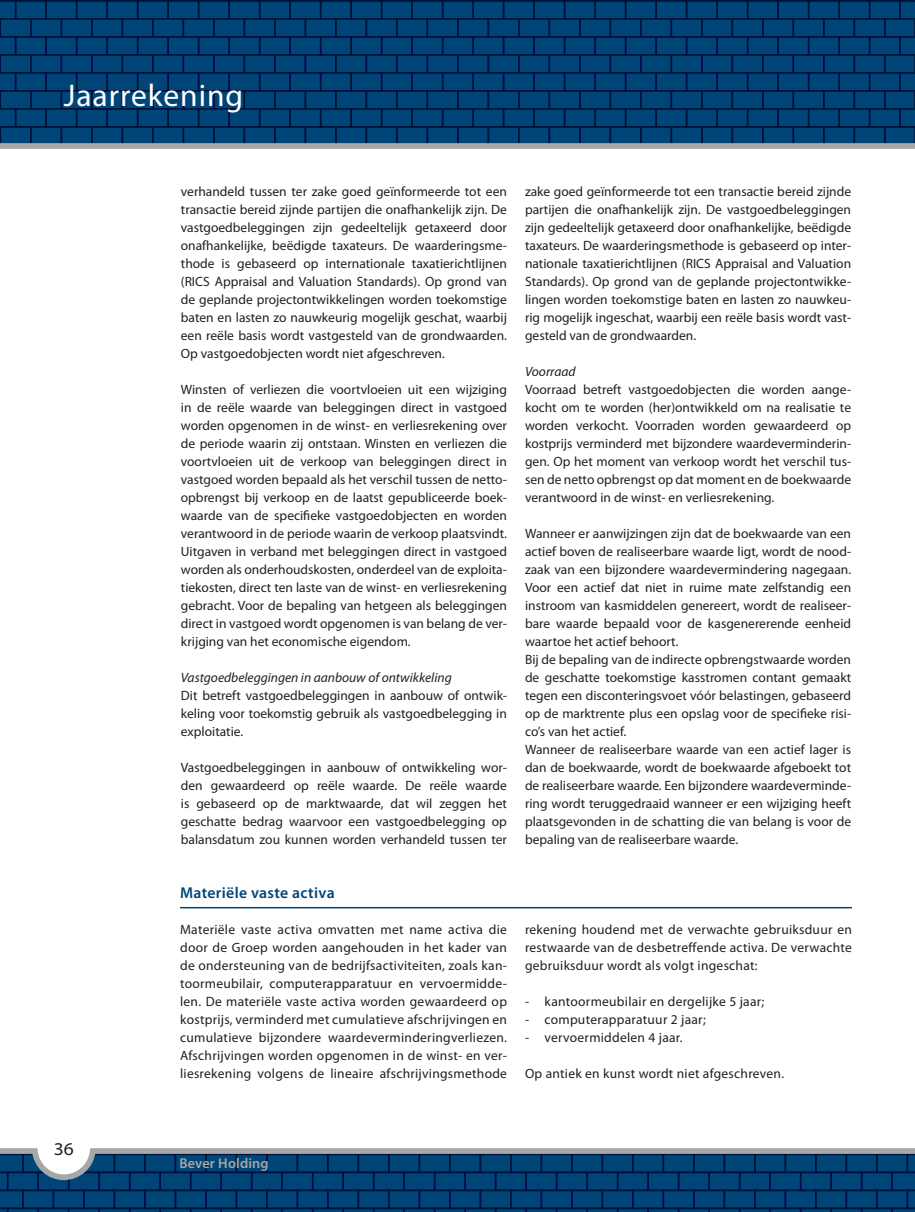
<style>
.page{position:relative;width:915px;height:1212px;background:#fff}
.page>*{position:absolute;margin:0;border:0;box-sizing:border-box;transform-origin:0 0}
.t1{font:31.5px "Myriad Pro";letter-spacing:.03em;color:#fff}
.t2{font:semi-expanded 18px "Myriad Pro";color:#231f20}
.t3{font:600 15.75px "Myriad Pro";letter-spacing:.02em;color:#004578}
.t4{font:600 14.25px "Myriad Pro";letter-spacing:.01em;color:#a6a7a8}
.t5{font:13.5px/18px "Myriad Pro";color:#231f20;text-align:justify}
.t6{font:13.5px "Myriad Pro";letter-spacing:.02em;color:#231f20}
.t7{font:italic 13.5px "Myriad Pro";color:#231f20}
</style>
<div class="page">
<svg style="left:0;top:0;width:915px;height:146px;background:#003c6e"></svg>
<svg style="left:0;top:1148px;width:914px;height:64px;background:#144976"></svg>
<div style="left:0;top:143px;width:914px;height:6px;background:#a6a7a8"></div>
<hr style="left:180px;top:907px;width:671px;height:1px;background:#004578">
<h1 class="t1" style="left:64px;top:79px;width:181px">Jaarrekening</h1>
<p class="t5" style="left:181px;top:183px;width:327px">verhandeld tussen ter zake goed geïnformeerde tot een transactie bereid zijnde partijen die onafhankelijk zijn. De vastgoedbeleggingen zijn gedeeltelijk getaxeerd door onafhankelijke, beëdigde taxateurs. De waarderingsme&shy;thode is gebaseerd op internationale taxatierichtlijnen (RICS Appraisal and Valuation Standards). Op grond van de geplande projectontwikkelingen worden toekomstige baten en lasten zo nauwkeurig mogelijk geschat, waarbij een reële basis wordt vastgesteld van de grondwaarden.<br>Op vastgoedobjecten wordt niet afgeschreven.</p>
<p class="t5" style="left:181px;top:381px;width:327px">Winsten of verliezen die voortvloeien uit een wijziging in de reële waarde van beleggingen direct in vastgoed worden opgenomen in de winst- en verliesrekening over de periode waarin zij ontstaan. Winsten en verliezen die voortvloeien uit de verkoop van beleggingen direct in vastgoed worden bepaald als het verschil tussen de netto&shy;opbrengst bij verkoop en de laatst gepubliceerde boek&shy;waarde van de specifieke vastgoedobjecten en worden verantwoord in de periode waarin de verkoop plaatsvindt.<br>Uitgaven in verband met beleggingen direct in vastgoed worden als onderhoudskosten, onderdeel van de exploita&shy;tiekosten, direct ten laste van de winst- en verliesrekening gebracht. Voor de bepaling van hetgeen als beleggingen direct in vastgoed wordt opgenomen is van belang de ver&shy;krijging van het economische eigendom.</p>
<p class="t7" style="left:181px;top:670px;width:272px">Vastgoedbeleggingen in aanbouw of ontwikkeling</p>
<p class="t5" style="left:181px;top:687px;width:327px">Dit betreft vastgoedbeleggingen in aanbouw of ontwik&shy;keling voor toekomstig gebruik als vastgoedbelegging in exploitatie.</p>
<p class="t5" style="left:181px;top:759px;width:327px">Vastgoedbeleggingen in aanbouw of ontwikkeling wor&shy;den gewaardeerd op reële waarde. De reële waarde is gebaseerd op de marktwaarde, dat wil zeggen het geschatte bedrag waarvoor een vastgoedbelegging op balansdatum zou kunnen worden verhandeld tussen ter</p>
<p class="t3" style="left:180px;top:884px;width:156px">Materiële vaste activa</p>
<p class="t5" style="left:525px;top:183px;width:327px">zake goed geïnformeerde tot een transactie bereid zijnde partijen die onafhankelijk zijn. De vastgoedbeleggingen zijn gedeeltelijk getaxeerd door onafhankelijke, beëdigde taxateurs. De waarderingsmethode is gebaseerd op inter&shy;nationale taxatierichtlijnen (RICS Appraisal and Valuation Standards). Op grond van de geplande projectontwikke&shy;lingen worden toekomstige baten en lasten zo nauwkeu&shy;rig mogelijk ingeschat, waarbij een reële basis wordt vast&shy;gesteld van de grondwaarden.</p>
<p class="t7" style="left:525px;top:364px;width:52px">Voorraad</p>
<p class="t5" style="left:525px;top:381px;width:327px">Voorraad betreft vastgoedobjecten die worden aange&shy;kocht om te worden (her)ontwikkeld om na realisatie te worden verkocht. Voorraden worden gewaardeerd op kostprijs verminderd met bijzondere waardeverminderin&shy;gen. Op het moment van verkoop wordt het verschil tus&shy;sen de netto opbrengst op dat moment en de boekwaarde verantwoord in de winst- en verliesrekening.</p>
<p class="t5" style="left:525px;top:525px;width:327px;text-align:left">Wanneer er aanwijzingen zijn dat de boekwaarde van een actief boven de realiseerbare waarde ligt, wordt de nood&shy;zaak van een bijzondere waardevermindering nagegaan.<br>Voor een actief dat niet in ruime mate zelfstandig een instroom van kasmiddelen genereert, wordt de realiseer&shy;bare waarde bepaald voor de kasgenererende eenheid waartoe het actief behoort.<br>Bij de bepaling van de indirecte opbrengstwaarde worden de geschatte toekomstige kasstromen contant gemaakt tegen een disconteringsvoet vóór belastingen, gebaseerd op de marktrente plus een opslag voor de specifieke risi&shy;co’s van het actief.<br>Wanneer de realiseerbare waarde van een actief lager is dan de boekwaarde, wordt de boekwaarde afgeboekt tot de realiseerbare waarde. Een bijzondere waardeverminde&shy;ring wordt teruggedraaid wanneer er een wijziging heeft plaatsgevonden in de schatting die van belang is voor de bepaling van de realiseerbare waarde.</p>
<h2 class="t2" style="left:54px;top:1139px;width:22px">36</h2>
<p class="t5" style="left:180px;top:921px;width:328px">Materiële vaste activa omvatten met name activa die door de Groep worden aangehouden in het kader van de ondersteuning van de bedrijfsactiviteiten, zoals kan&shy;toormeubilair, computerapparatuur en vervoermidde&shy;len. De materiële vaste activa worden gewaardeerd op kostprijs, verminderd met cumulatieve afschrijvingen en cumulatieve bijzondere waardeverminderingverliezen.<br>Afschrijvingen worden opgenomen in de winst- en ver&shy;liesrekening volgens de lineaire afschrijvingsmethode</p>
<p class="t5" style="left:525px;top:921px;width:328px">rekening houdend met de verwachte gebruiksduur en restwaarde van de desbetreffende activa. De verwachte gebruiksduur wordt als volgt ingeschat:</p>
<p class="t6" style="left:525px;top:994px;width:241px">- kantoormeubilair en dergelijke 5 jaar;</p>
<p class="t6" style="left:525px;top:1012px;width:182px">- computerapparatuur 2 jaar;</p>
<p class="t6" style="left:525px;top:1030px;width:159px">- vervoermiddelen 4 jaar.</p>
<p class="t6" style="left:525px;top:1066px;width:260px">Op antiek en kunst wordt niet afgeschreven.</p>
<p class="t4" style="left:179px;top:1156px;width:91px">Bever Holding</p>
</div>
